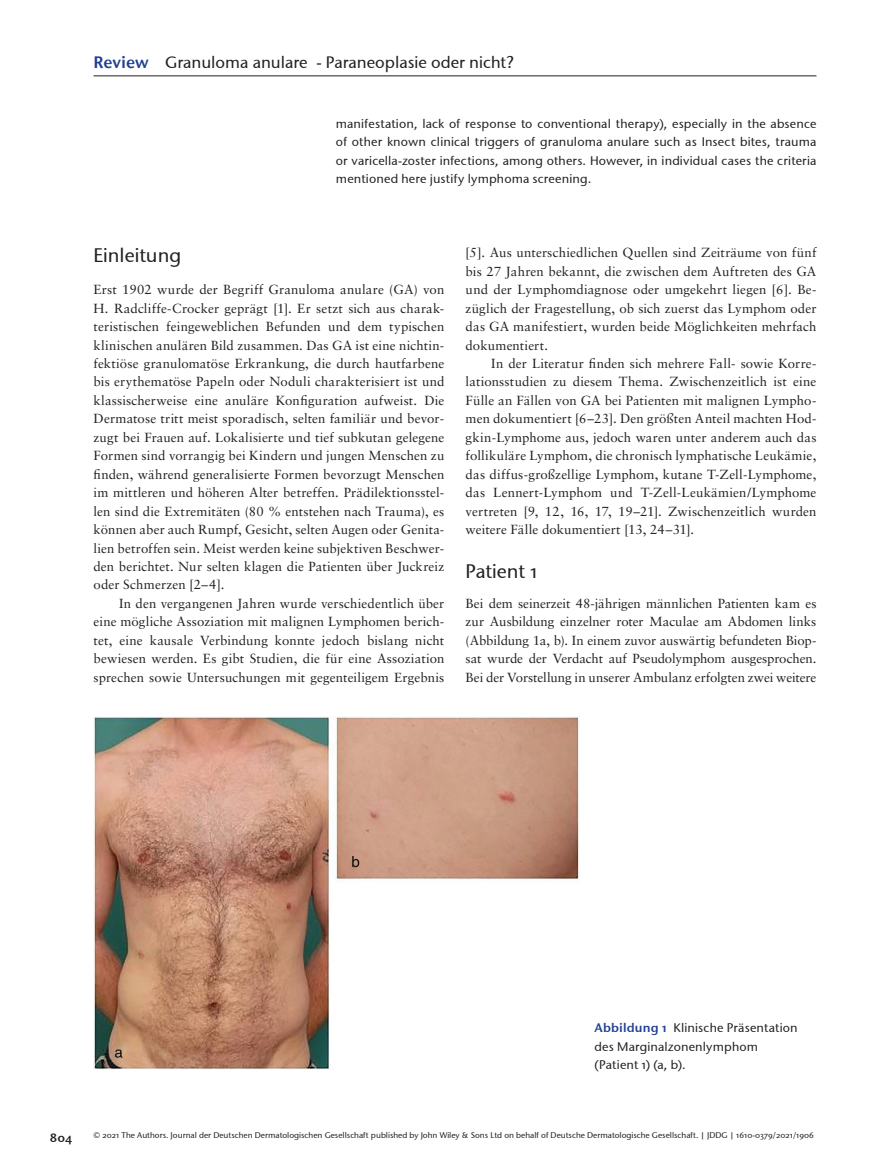
<style>
.page{position:relative;width:893px;height:1174px;background:#fff}
.page>*{position:absolute;margin:0;border:0;box-sizing:border-box;transform-origin:0 0}
.t1{font:19.5px "Stone Sans OSITCTT Medium";color:#231f20}
.RRH{font:16.5px "Stone Sans OSITCTT Medium";color:#231f20}
.ParaFL{font:13.2px/18.5px "Sabon";letter-spacing:.005em;color:#231f20;text-align:justify}
.Para{font:13.2px/18.5px "Sabon";letter-spacing:.01em;color:#231f20;text-align:justify}
.AbstractParaFL{font:12.45px/18.5px "Stone Sans OSITCTT Medium";letter-spacing:.015em;color:#231f20;text-align:justify}
.FigCaption{font:12.45px/18.5px "Stone Sans OSITCTT Medium";letter-spacing:.015em;color:#231f20}
.Fließtext{font:12.45px "Stone Sans Sem OSITCTT Semi";color:#231f20}
.Running_foot{font:8.25px "Stone Sans OSITCTT Medium";color:#231f20}
.s1{font-family:"Stone Sans ITC Semi";color:#224092}
.s2{font-family:"Stone Sans Sem OSITCTT Semi";color:#224092}
</style>
<div class="page">
<hr style="left:94px;top:76px;width:722px;height:1px;background:#231f20">
<img style="left:94px;top:716px;width:486px;height:353px">
<p class="RRH" style="left:94px;top:52px;width:422px"><span class="s1">Review</span> Granuloma anulare - Paraneoplasie oder nicht?</p>
<p class="AbstractParaFL" style="left:336px;top:114px;width:482px">manifestation, lack of response to conventional therapy), especially in the absence of other known clinical triggers of granuloma anulare such as Insect bites, trauma or varicella-zoster infections, among others. However, in individual cases the criteria mentioned here justify lymphoma screening.</p>
<h1 class="t1" style="left:94px;top:243px;width:89px">Einleitung</h1>
<p class="ParaFL" style="left:94px;top:280px;width:352px">Erst 1902 wurde der Begriff Granuloma anulare (GA) von H. Radcliffe-Crocker geprägt [1]. Er setzt sich aus charak&shy;teristischen feingeweblichen Befunden und dem typischen klinischen anulären Bild zusammen. Das GA ist eine nichtin&shy;fektiöse granulomatöse Erkrankung, die durch hautfarbene bis erythematöse Papeln oder Noduli charakterisiert ist und klassischerweise eine anuläre Konfiguration aufweist. Die Dermatose tritt meist sporadisch, selten familiär und bevor&shy;zugt bei Frauen auf. Lokalisierte und tief subkutan gelegene Formen sind vorrangig bei Kindern und jungen Menschen zu finden, während generalisierte Formen bevorzugt Menschen im mittleren und höheren Alter betreffen. Prädilektionsstel&shy;len sind die Extremitäten (80 % entstehen nach Trauma), es können aber auch Rumpf, Gesicht, selten Augen oder Genita&shy;lien betroffen sein. Meist werden keine subjektiven Beschwer&shy;den berichtet. Nur selten klagen die Patienten über Juckreiz oder Schmerzen [2–4].</p>
<p class="Para" style="left:94px;top:594px;width:352px;text-indent:26px">In den vergangenen Jahren wurde verschiedentlich über eine mögliche Assoziation mit malignen Lymphomen berich&shy;tet, eine kausale Verbindung konnte jedoch bislang nicht bewiesen werden. Es gibt Studien, die für eine Assoziation sprechen sowie Untersuchungen mit gegenteiligem Ergebnis</p>
<p class="Para" style="left:466px;top:243px;width:352px">[5]. Aus unterschiedlichen Quellen sind Zeiträume von fünf bis 27 Jahren bekannt, die zwischen dem Auftreten des GA und der Lymphomdiagnose oder umgekehrt liegen [6]. Be&shy;züglich der Fragestellung, ob sich zuerst das Lymphom oder das GA manifestiert, wurden beide Möglichkeiten mehrfach dokumentiert.</p>
<p class="Para" style="left:466px;top:354px;width:352px;text-indent:26px">In der Literatur finden sich mehrere Fall- sowie Korre&shy;lationsstudien zu diesem Thema. Zwischenzeitlich ist eine Fülle an Fällen von GA bei Patienten mit malignen Lympho&shy;men dokumentiert [6–23]. Den größten Anteil machten Hod&shy;gkin-Lymphome aus, jedoch waren unter anderem auch das follikuläre Lymphom, die chronisch lymphatische Leukämie, das diffus-großzellige Lymphom, kutane T-Zell-Lymphome, das Lennert-Lymphom und T-Zell-Leukämien/Lymphome vertreten [9, 12, 16, 17, 19–21]. Zwischenzeitlich wurden weitere Fälle dokumentiert [13, 24–31].</p>
<h1 class="t1" style="left:466px;top:559px;width:74px">Patient 1</h1>
<p class="ParaFL" style="left:466px;top:594px;width:352px">Bei dem seinerzeit 48-jährigen männlichen Patienten kam es zur Ausbildung einzelner roter Maculae am Abdomen links (Abbildung 1a, b). In einem zuvor auswärtig befundeten Biop&shy;sat wurde der Verdacht auf Pseudolymphom ausgesprochen.<br>Bei der Vorstellung in unserer Ambulanz erfolgten zwei weitere</p>
<p class="FigCaption" style="left:595px;top:1018px;width:205px"><span class="s2">Abbildung 1</span> Klinische Präsentation des Marginalzonenlymphom (Patient 1) (a, b).</p>
<p class="Fließtext" style="left:50px;top:1130px;width:24px">804</p>
<p class="Running_foot" style="left:94px;top:1130px;width:722px">© 2021 The Authors. Journal der Deutschen Dermatologischen Gesellschaft published by John Wiley &amp; Sons Ltd on behalf of Deutsche Dermatologische Gesellschaft. | JDDG | 1610-0379/2021/1906</p>
</div>
